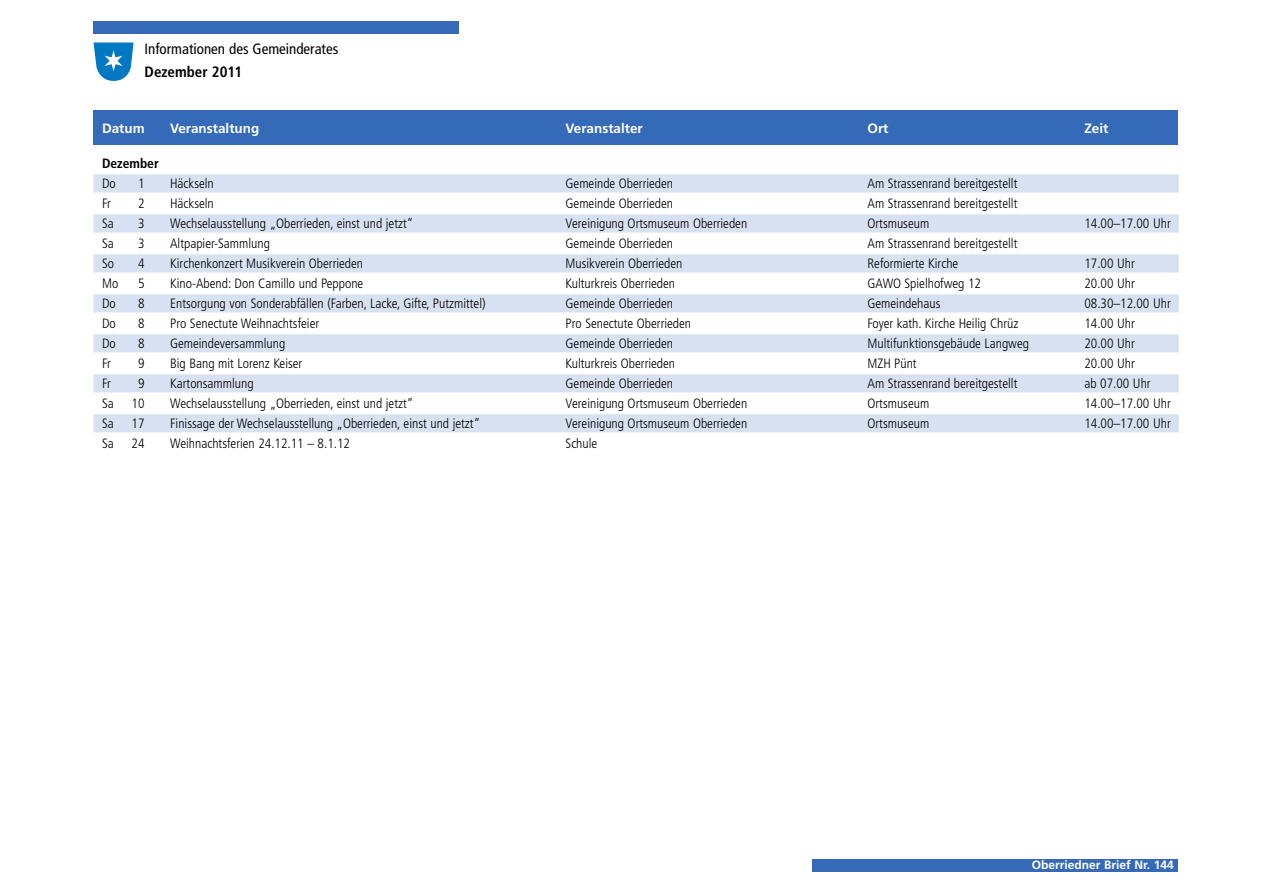
<style>
.page{position:relative;width:1263px;height:893px;background:#fff}
.page>*{position:absolute;margin:0;border:0;box-sizing:border-box;transform-origin:0 0}
.t1{font:condensed 15px "Frutiger";color:#000}
.t2{font:700 condensed 15px "Frutiger";color:#000}
.t3{font:300 condensed 13.5px "Frutiger";color:#000}
.t4{font:700 13.5px "Frutiger";color:#fff}
.t5{font:700 condensed 13.5px "Frutiger";color:#000}
.t6{font:700 12px "Frutiger";color:#fff}
</style>
<div class="page">
<div style="left:94px;top:174px;width:1085px;height:19px;background:#d7e1f1"></div>
<div style="left:94px;top:214px;width:1085px;height:18px;background:#d7e1f1"></div>
<div style="left:94px;top:254px;width:1085px;height:18px;background:#d7e1f1"></div>
<div style="left:94px;top:294px;width:1085px;height:18px;background:#d7e1f1"></div>
<div style="left:94px;top:334px;width:1085px;height:18px;background:#d7e1f1"></div>
<div style="left:94px;top:374px;width:1085px;height:18px;background:#d7e1f1"></div>
<div style="left:94px;top:414px;width:1085px;height:18px;background:#d7e1f1"></div>
<svg style="left:94px;top:43px;width:40px;height:38px"></svg>
<div style="left:94px;top:21px;width:365px;height:13px;background:#356ab8"></div>
<div style="left:812px;top:859px;width:366px;height:13px;background:#356ab8"></div>
<div style="left:94px;top:111px;width:1084px;height:34px;background:#356ab8"></div>
<p class="t1" style="left:145px;top:43px;width:195px">Informationen des Gemeinderates</p>
<p class="t2" style="left:145px;top:66px;width:99px">Dezember 2011</p>
<p class="t4" style="left:102px;top:123px;width:44px">Datum</p>
<p class="t4" style="left:170px;top:123px;width:91px">Veranstaltung</p>
<p class="t4" style="left:566px;top:123px;width:79px">Veranstalter</p>
<p class="t4" style="left:867px;top:123px;width:23px">Ort</p>
<p class="t4" style="left:1084px;top:123px;width:26px">Zeit</p>
<p class="t5" style="left:102px;top:158px;width:58px">Dezember</p>
<p class="t3" style="left:102px;top:178px;width:15px">Do</p>
<p class="t3" style="left:138px;top:178px;width:8px">1</p>
<p class="t3" style="left:170px;top:178px;width:45px">Häckseln</p>
<p class="t3" style="left:566px;top:178px;width:109px">Gemeinde Oberrieden</p>
<p class="t3" style="left:867px;top:178px;width:151px">Am Strassenrand bereitgestellt</p>
<p class="t3" style="left:102px;top:198px;width:10px">Fr</p>
<p class="t3" style="left:138px;top:198px;width:8px">2</p>
<p class="t3" style="left:170px;top:198px;width:45px">Häckseln</p>
<p class="t3" style="left:566px;top:198px;width:109px">Gemeinde Oberrieden</p>
<p class="t3" style="left:867px;top:198px;width:151px">Am Strassenrand bereitgestellt</p>
<p class="t3" style="left:102px;top:218px;width:13px">Sa</p>
<p class="t3" style="left:138px;top:218px;width:8px">3</p>
<p class="t3" style="left:170px;top:218px;width:245px">Wechselausstellung „Oberrieden, einst und jetzt“</p>
<p class="t3" style="left:566px;top:218px;width:183px">Vereinigung Ortsmuseum Oberrieden</p>
<p class="t3" style="left:867px;top:218px;width:63px">Ortsmuseum</p>
<p class="t3" style="left:1084px;top:218px;width:88px">14.00–17.00 Uhr</p>
<p class="t3" style="left:102px;top:238px;width:13px">Sa</p>
<p class="t3" style="left:138px;top:238px;width:8px">3</p>
<p class="t3" style="left:170px;top:238px;width:101px">Altpapier-Sammlung</p>
<p class="t3" style="left:566px;top:238px;width:109px">Gemeinde Oberrieden</p>
<p class="t3" style="left:867px;top:238px;width:151px">Am Strassenrand bereitgestellt</p>
<p class="t3" style="left:102px;top:258px;width:14px">So</p>
<p class="t3" style="left:138px;top:258px;width:8px">4</p>
<p class="t3" style="left:170px;top:258px;width:195px">Kirchenkonzert Musikverein Oberrieden</p>
<p class="t3" style="left:566px;top:258px;width:118px">Musikverein Oberrieden</p>
<p class="t3" style="left:867px;top:258px;width:92px">Reformierte Kirche</p>
<p class="t3" style="left:1084px;top:258px;width:52px">17.00 Uhr</p>
<p class="t3" style="left:102px;top:278px;width:18px">Mo</p>
<p class="t3" style="left:138px;top:278px;width:8px">5</p>
<p class="t3" style="left:170px;top:278px;width:195px">Kino-Abend: Don Camillo und Peppone</p>
<p class="t3" style="left:566px;top:278px;width:111px">Kulturkreis Oberrieden</p>
<p class="t3" style="left:867px;top:278px;width:115px">GAWO Spielhofweg 12</p>
<p class="t3" style="left:1084px;top:278px;width:52px">20.00 Uhr</p>
<p class="t3" style="left:102px;top:298px;width:15px">Do</p>
<p class="t3" style="left:138px;top:298px;width:8px">8</p>
<p class="t3" style="left:170px;top:298px;width:317px">Entsorgung von Sonderabfällen (Farben, Lacke, Gifte, Putzmittel)</p>
<p class="t3" style="left:566px;top:298px;width:109px">Gemeinde Oberrieden</p>
<p class="t3" style="left:867px;top:298px;width:74px">Gemeindehaus</p>
<p class="t3" style="left:1084px;top:298px;width:88px">08.30–12.00 Uhr</p>
<p class="t3" style="left:102px;top:318px;width:15px">Do</p>
<p class="t3" style="left:138px;top:318px;width:8px">8</p>
<p class="t3" style="left:170px;top:318px;width:151px">Pro Senectute Weihnachtsfeier</p>
<p class="t3" style="left:566px;top:318px;width:127px">Pro Senectute Oberrieden</p>
<p class="t3" style="left:867px;top:318px;width:152px">Foyer kath. Kirche Heilig Chrüz</p>
<p class="t3" style="left:1084px;top:318px;width:52px">14.00 Uhr</p>
<p class="t3" style="left:102px;top:338px;width:15px">Do</p>
<p class="t3" style="left:138px;top:338px;width:8px">8</p>
<p class="t3" style="left:170px;top:338px;width:117px">Gemeindeversammlung</p>
<p class="t3" style="left:566px;top:338px;width:109px">Gemeinde Oberrieden</p>
<p class="t3" style="left:867px;top:338px;width:163px">Multifunktionsgebäude Langweg</p>
<p class="t3" style="left:1084px;top:338px;width:52px">20.00 Uhr</p>
<p class="t3" style="left:102px;top:358px;width:10px">Fr</p>
<p class="t3" style="left:138px;top:358px;width:8px">9</p>
<p class="t3" style="left:170px;top:358px;width:134px">Big Bang mit Lorenz Keiser</p>
<p class="t3" style="left:566px;top:358px;width:111px">Kulturkreis Oberrieden</p>
<p class="t3" style="left:867px;top:358px;width:51px">MZH Pünt</p>
<p class="t3" style="left:1084px;top:358px;width:52px">20.00 Uhr</p>
<p class="t3" style="left:102px;top:378px;width:10px">Fr</p>
<p class="t3" style="left:138px;top:378px;width:8px">9</p>
<p class="t3" style="left:170px;top:378px;width:85px">Kartonsammlung</p>
<p class="t3" style="left:566px;top:378px;width:109px">Gemeinde Oberrieden</p>
<p class="t3" style="left:867px;top:378px;width:151px">Am Strassenrand bereitgestellt</p>
<p class="t3" style="left:1084px;top:378px;width:68px">ab 07.00 Uhr</p>
<p class="t3" style="left:102px;top:398px;width:13px">Sa</p>
<p class="t3" style="left:132px;top:398px;width:14px">10</p>
<p class="t3" style="left:170px;top:398px;width:245px">Wechselausstellung „Oberrieden, einst und jetzt“</p>
<p class="t3" style="left:566px;top:398px;width:183px">Vereinigung Ortsmuseum Oberrieden</p>
<p class="t3" style="left:867px;top:398px;width:63px">Ortsmuseum</p>
<p class="t3" style="left:1084px;top:398px;width:88px">14.00–17.00 Uhr</p>
<p class="t3" style="left:102px;top:418px;width:13px">Sa</p>
<p class="t3" style="left:132px;top:418px;width:14px">17</p>
<p class="t3" style="left:170px;top:418px;width:312px">Finissage der Wechselausstellung „Oberrieden, einst und jetzt“</p>
<p class="t3" style="left:566px;top:418px;width:183px">Vereinigung Ortsmuseum Oberrieden</p>
<p class="t3" style="left:867px;top:418px;width:63px">Ortsmuseum</p>
<p class="t3" style="left:1084px;top:418px;width:88px">14.00–17.00 Uhr</p>
<p class="t3" style="left:102px;top:438px;width:13px">Sa</p>
<p class="t3" style="left:132px;top:438px;width:14px">24</p>
<p class="t3" style="left:170px;top:438px;width:181px">Weihnachtsferien 24.12.11 – 8.1.12</p>
<p class="t3" style="left:566px;top:438px;width:33px">Schule</p>
<p class="t6" style="left:1032px;top:860px;width:143px">Oberriedner Brief Nr. 144</p>
</div>
